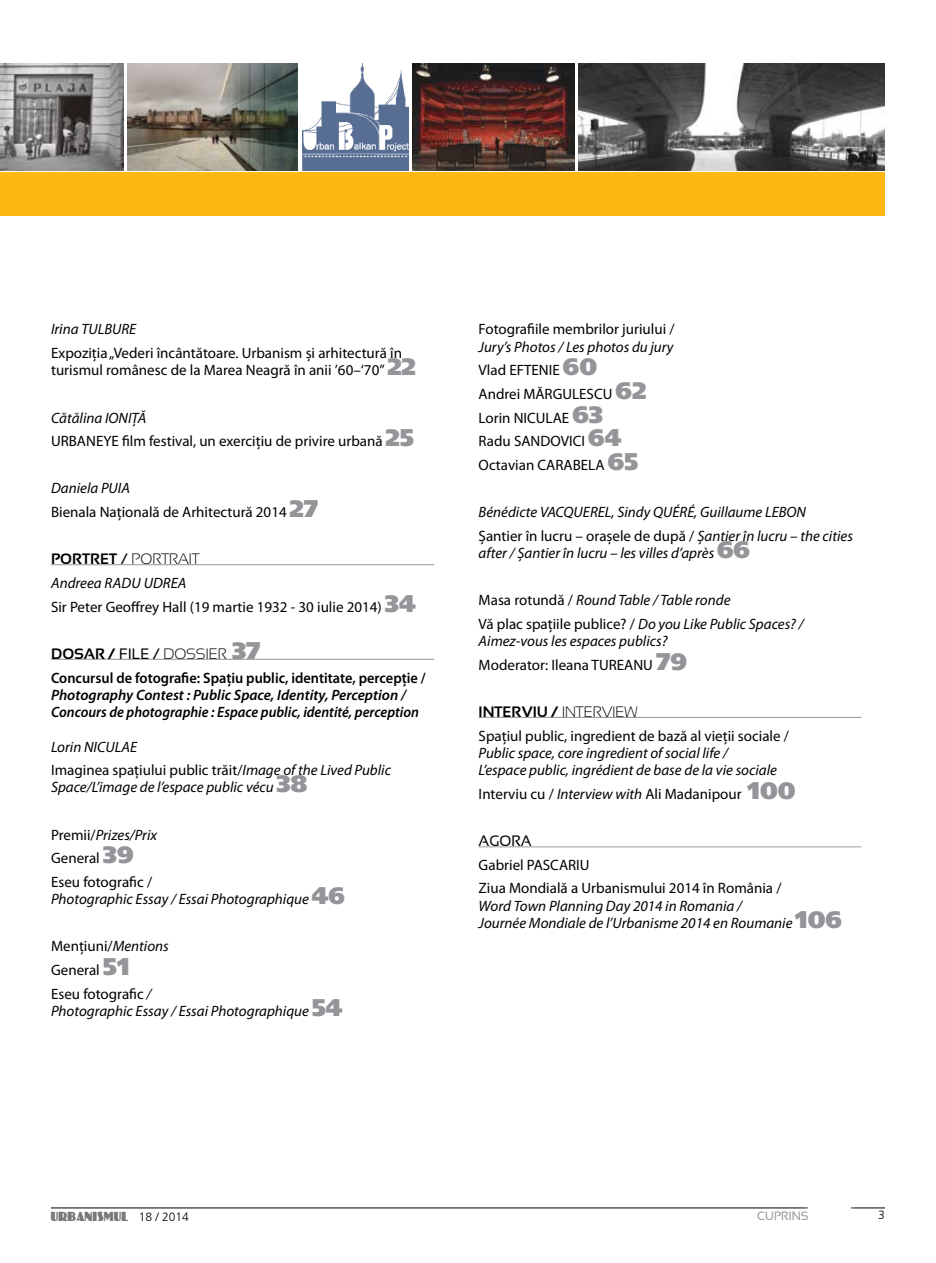
<style>
.page{position:relative;width:936px;height:1263px;background:#fff}
.page>*{position:absolute;margin:0;border:0;box-sizing:border-box;transform-origin:0 0}
.t1{font:800 24px "Foreigner ULBMB";color:#939598}
.t2{font:15px/23.7px "Myriad Pro";color:#000}
.t3{font:italic 15px/23.7px "Myriad Pro";color:#000}
.t4{font:italic 600 15px/17.2px "Myriad Pro";color:#000}
.t5{font:600 15px "Myriad Pro";color:#000;scale:.96 1}
.t6{font:300 15px "Sansation MB";color:#000}
.t7{font:700 15px "Sansation MB";color:#000}
.t8{font:15px "Sansation MB";color:#000}
.t9{font:12px "Coliss MB Normal";color:#77787b;scale:.85 1}
.t10{font:12px "Sansation MB";color:#939598}
.t11{font:300 12px "Frutiger LT Com";color:#000}
.s1{font-family:"Foreigner ULBMB";font-weight:800;font-size:24px;color:#939598}
.s2{font-style:italic}
.s3{font-weight:700}
.s4{font-weight:400}
.s5{font-style:normal}
.s6{font-family:"Foreigner ULBMB";font-weight:800;font-style:normal;font-size:24px;color:#939598}
.s7{font-weight:300}
.s8{font-family:"Frutiger LT Com";font-weight:300;color:#000}
</style>
<div class="page">
<hr style="left:51px;top:1208px;width:833px;height:1px;background:#000">
<div style="left:798px;top:1196px;width:69px;height:35px;background:#fff"></div>
<div style="left:0;top:172px;width:884px;height:43px;background:#fdb813"></div>
<hr style="left:51px;top:564px;width:383px;height:1px;background:#939598">
<hr style="left:51px;top:659px;width:383px;height:1px;background:#939598">
<hr style="left:478px;top:717px;width:383px;height:1px;background:#939598">
<hr style="left:478px;top:846px;width:383px;height:1px;background:#bcbdc0">
<img style="left:0;top:64px;width:123px;height:106px">
<img style="left:128px;top:64px;width:170px;height:106px">
<img style="left:302px;top:64px;width:106px;height:106px">
<img style="left:412px;top:64px;width:162px;height:106px">
<img style="left:578px;top:64px;width:306px;height:106px">
<p class="t3" style="left:51px;top:317px;width:87px">Irina TULBURE</p>
<p class="t2" style="left:51px;top:344px;width:366px;line-height:17.2px">Expoziţia „Vederi încântătoare. Urbanism și arhitectură în turismul românesc de la Marea Neagră în anii ’60–‘70” <span class="s1">22</span></p>
<p class="t2" style="left:51px;top:405px;width:364px"><span class="s2">Cătălina IONIŢĂ<br></span>URBANEYE film festival, un exerciţiu de privire urbană <span class="s1">25</span></p>
<p class="t2" style="left:51px;top:476px;width:268px"><span class="s2">Daniela PUIA<br></span>Bienala Naţională de Arhitectură 2014 <span class="s1">27</span></p>
<p class="t6" style="left:51px;top:551px;width:150px"><span class="s3">PORTRET</span> <span class="s4">/</span> PORTRAIT</p>
<p class="t3" style="left:51px;top:571px;width:73px">Andreea Radu</p>
<p class="t2" style="left:51px;top:571px;width:366px;text-indent:93px"><span class="s2">UDREA<br></span>Sir Peter Geoffrey Hall (19 martie 1932 - 30 iulie 2014) <span class="s1">34</span></p>
<p class="t6" style="left:51px;top:645px;width:211px"><span class="s3">DOSAR /</span> <span class="s4">FILE /</span> DOSSIER <span class="s1">37</span></p>
<p class="t5" style="left:51px;top:668px;width:392px">Concursul de fotografie: Spaţiu public, identitate, percepţie /</p>
<p class="t4" style="left:51px;top:686px;width:369px">Photography Contest : Public Space, Identity, Perception /<br>Concours de photographie : Espace public, identité, perception</p>
<p class="t3" style="left:51px;top:734px;width:341px">Lorin NICULAE<br><span class="s5">I maginea spaţiului public trăit/</span>Image of the Lived Public</p>
<p class="t3" style="left:51px;top:775px;width:257px">Space/L’image de l’espace public vécu <span class="s6">38</span></p>
<p class="t2" style="left:51px;top:822px;width:108px">Premii/<span class="s2">Prizes/Prix<br></span>General <span class="s1">39<br></span>Eseu fotografic /</p>
<p class="t3" style="left:51px;top:887px;width:295px">Photographic Essay / Essai Photographique <span class="s6">46</span></p>
<p class="t2" style="left:51px;top:934px;width:119px">Menţiuni/<span class="s2">Mentions<br></span>General <span class="s1">51<br></span>Eseu fotografic <span class="s2">/</span></p>
<p class="t3" style="left:51px;top:999px;width:293px">Photographic Essay / Essai Photographique <span class="s6">54</span></p>
<p class="t2" style="left:478px;top:317px;width:197px">Fotografiile membrilor juriului /</p>
<p class="t2" style="left:478px;top:335px;width:196px"><span class="s2">Jury’s Photos / Les photos du jury<br></span>Vlad EFTENIE <span class="s1">60<br></span>Andrei MĂRGULESCU <span class="s1">62<br></span>Lorin NICU</p>
<p class="t2" style="left:545px;top:405px;width:59px">LAE <span class="s1">63</span></p>
<p class="t2" style="left:478px;top:429px;width:45px">Radu SANDOVICI</p>
<h1 class="t1" style="left:588px;top:421px;width:35px">64</h1>
<p class="t2" style="left:478px;top:453px;width:69px">Octavian CARA</p>
<p class="t2" style="left:572px;top:453px;width:67px">BELA <span class="s1">65</span></p>
<p class="t3" style="left:478px;top:500px;width:376px">Bénédicte VACQUEREL, Sindy QUÉRÉ, Guillaume LEBON<br><span class="s5">Şantier în lucru – oraşele de după /</span> Șantier în lucru – the cities</p>
<p class="t3" style="left:478px;top:541px;width:273px">after / Şantier în lucru – les villes d’après <span class="s6">66</span></p>
<p class="t3" style="left:478px;top:588px;width:326px"><span class="s5">Masa rotundă /</span> Round Table / Table ronde<br><span class="s5">Vă plac spaţiile publice? /</span> Do you Like Public Spaces? /</p>
<p class="t3" style="left:478px;top:629px;width:190px">Aimez-vous les espaces publics?</p>
<p class="t2" style="left:478px;top:653px;width:130px">Moderator: I leana TUREANU</p>
<h1 class="t1" style="left:656px;top:644px;width:32px">79</h1>
<p class="t7" style="left:478px;top:703px;width:161px">INTERVIU / <span class="s7">INTERVIEW</span></p>
<p class="t2" style="left:478px;top:723px;width:312px">Spaţiul public, ingredient de bază al vieţii sociale /</p>
<p class="t3" style="left:478px;top:744px;width:300px;line-height:17.2px">Public space, core ingredient of social life /<br>L’espace public, ingrédient de base de la vie sociale</p>
<p class="t2" style="left:478px;top:782px;width:318px">I nterviu cu / <span class="s2">Interview with</span> Ali Madanipour <span class="s1">100</span></p>
<p class="t8" style="left:478px;top:832px;width:55px">AGORA</p>
<p class="t2" style="left:478px;top:852px;width:304px">Gabriel PASCARIU<br>Ziua Mondială a Urbanismului 2014 în România /</p>
<p class="t3" style="left:478px;top:897px;width:365px;line-height:17.2px">Word Town Planning Day 2014 in Romania /<br>Journée Mondiale de l’Urbanisme 2014 en Roumanie <span class="s6">106</span></p>
<p class="t9" style="left:51px;top:1209px;width:163px">URBANISMUL <span class="s8">18 / 2014</span></p>
<p class="t10" style="left:757px;top:1209px;width:53px">CUPRINS</p>
<p class="t11" style="left:878px;top:1208px;width:8px">3</p>
</div>
